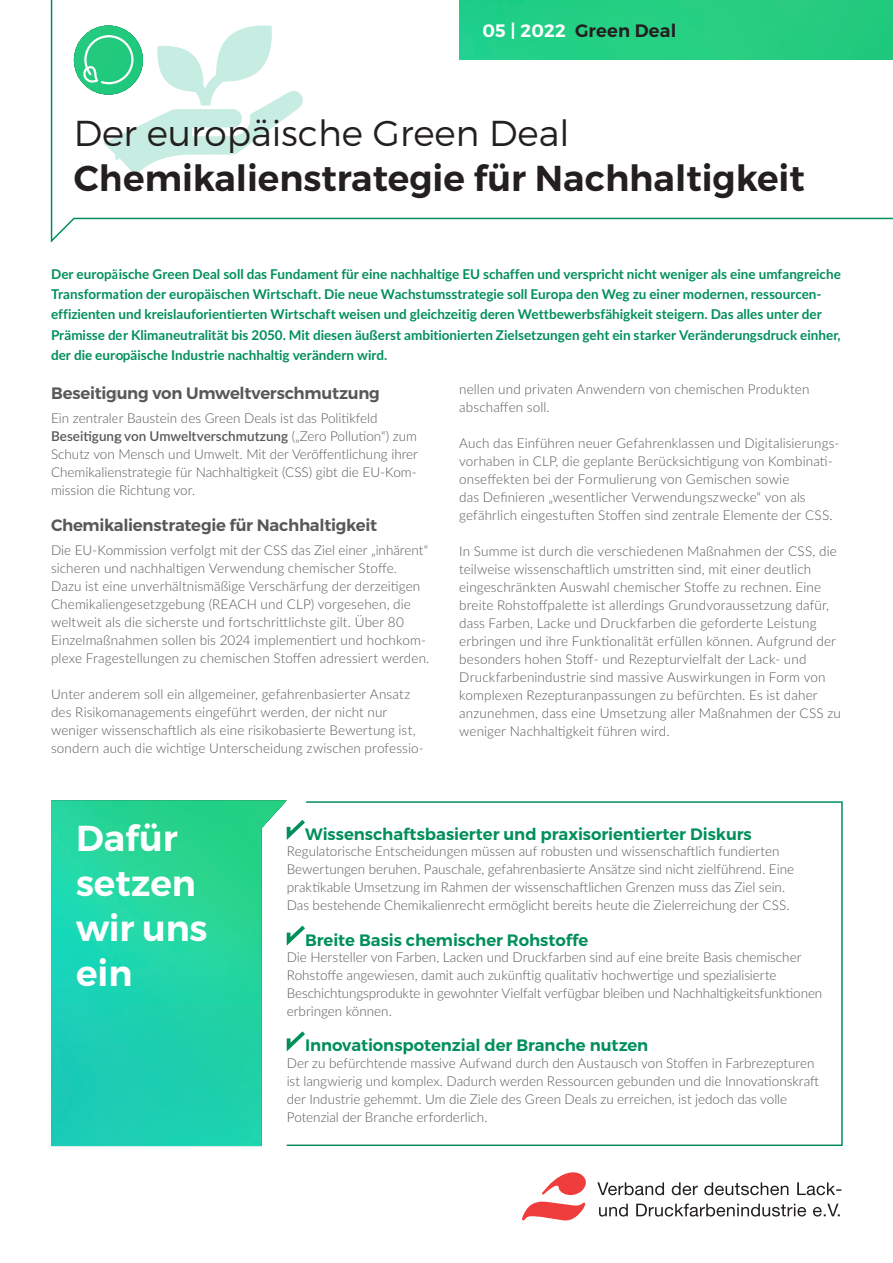
<style>
.page{position:relative;width:893px;height:1263px;background:#fff}
.page>*{position:absolute;margin:0;border:0;box-sizing:border-box;transform-origin:0 0}
.t1{font:36px "Trueno S Bd";color:#231f20}
.t2{font:36px "Trueno Lt";color:#231f20}
.t3{font:36px/45px "Trueno S Bd";color:#fff}
.t4{font:18px "Trueno S Bd";letter-spacing:.01em;color:#231f20}
.t5{font:16.5px "Trueno S Bd";letter-spacing:-.005em;color:#018f5a}
.t6{font:16.5px "Trueno S Bd";letter-spacing:-.015em;color:#57585a}
.t7{font:300 13.5px/18px "Lato";letter-spacing:.005em;color:#57585a}
.t8{font:700 13.5px/20.2px "Lato";color:#018f5a}
.s1{color:#fff}
.s2{font-weight:600}
</style>
<div class="page">
<svg style="left:50px;top:0;width:843px;height:243px"></svg>
<svg style="left:542px;top:1172px;width:44px;height:23px"></svg>
<svg style="left:522px;top:1202px;width:63px;height:18px"></svg>
<svg style="left:797px;top:1182px;width:44px;height:13px"></svg>
<svg style="left:599px;top:1203px;width:241px;height:13px"></svg>
<svg style="left:597px;top:1182px;width:191px;height:13px"></svg>
<svg style="left:51px;top:800px;width:234px;height:346px;background:#34d6ad"></svg>
<svg style="left:285px;top:800px;width:558px;height:347px"></svg>
<div style="left:459px;top:0;width:434px;height:60px;background:#24ce82"></div>
<svg style="left:74px;top:26px;width:6px;height:69px"></svg>
<svg style="left:80px;top:26px;width:224px;height:149px"></svg>
<h2 class="t4" style="left:482px;top:20px;width:195px"><span class="s1">05 | 2022</span> Green Deal</h2>
<h1 class="t2" style="left:74px;top:112px;width:497px">Der europäische Green Deal</h1>
<h1 class="t1" style="left:74px;top:156px;width:732px">Chemikalienstrategie für Nachhaltigkeit</h1>
<p class="t8" style="left:51px;top:263px;width:791px">Der europäische Green Deal soll das Fundament für eine nachhaltige EU schaffen und verspricht nicht weniger als eine umfangreiche Transformation der europäischen Wirtschaft. Die neue Wachstumsstrategie soll Europa den Weg zu einer modernen, ressourcen&shy;effizienten und kreislauforientierten Wirtschaft weisen und gleichzeitig deren Wettbewerbsfähigkeit steigern. Das alles unter der Prämisse der Klimaneutralität bis 2050. Mit diesen äußerst ambitionierten Zielsetzungen geht ein starker Veränderungsdruck einher, der die europäische Industrie nachhaltig verändern wird.</p>
<p class="t6" style="left:51px;top:383px;width:330px">Beseitigung von Umweltverschmutzung</p>
<p class="t7" style="left:51px;top:409px;width:368px">Ein zentraler Baustein des Green Deals ist das Politikfeld <span class="s2">Beseitigung von Umweltverschmutzung</span> („Zero Pollution“) zum Schutz von Mensch und Umwelt. Mit der Veröffentlichung ihrer Chemikalienstrategie für Nachhaltigkeit (CSS) gibt die EU-Kom&shy;mission die Richtung vor.</p>
<p class="t6" style="left:51px;top:515px;width:328px">Chemikalienstrategie für Nachhaltigkeit</p>
<p class="t7" style="left:51px;top:541px;width:380px">Die EU-Kommission verfolgt mit der CSS das Ziel einer „inhärent“ sicheren und nachhaltigen Verwendung chemischer Stoffe.<br>Dazu ist eine unverhältnismäßige Verschärfung der derzeitigen Chemikaliengesetzgebung (REACH und CLP) vorgesehen, die weltweit als die sicherste und fortschrittlichste gilt. Über 80<br>Einzelmaßnahmen sollen bis 2024 implementiert und hochkom&shy;plexe Fragestellungen zu chemischen Stoffen adressiert werden.</p>
<p class="t7" style="left:51px;top:685px;width:374px">Unter anderem soll ein allgemeiner, gefahrenbasierter Ansatz des Risikomanagements eingeführt werden, der nicht nur weniger wissenschaftlich als eine risikobasierte Bewertung ist, sondern auch die wichtige Unterscheidung zwischen professio-</p>
<p class="t7" style="left:459px;top:379px;width:352px">nellen und privaten Anwendern von chemischen Produkten abschaffen soll.</p>
<p class="t7" style="left:459px;top:433px;width:382px">Auch das Einführen neuer Gefahrenklassen und Digitalisierungs&shy;vorhaben in CLP, die geplante Berücksichtigung von Kombinati&shy;onseffekten bei der Formulierung von Gemischen sowie<br>das Definieren „wesentlicher Verwendungszwecke“ von als gefährlich eingestuften Stoffen sind zentrale Elemente der CSS.</p>
<p class="t7" style="left:459px;top:541px;width:383px">In Summe ist durch die verschiedenen Maßnahmen der CSS, die teilweise wissenschaftlich umstritten sind, mit einer deutlich eingeschränkten Auswahl chemischer Stoffe zu rechnen. Eine breite Rohstoffpalette ist allerdings Grundvoraussetzung dafür, dass Farben, Lacke und Druckfarben die geforderte Leistung erbringen und ihre Funktionalität erfüllen können. Aufgrund der besonders hohen Stoff- und Rezepturvielfalt der Lack- und Druckfarbenindustrie sind massive Auswirkungen in Form von komplexen Rezepturanpassungen zu befürchten. Es ist daher anzunehmen, dass eine Umsetzung aller Maßnahmen der CSS zu weniger Nachhaltigkeit führen wird.</p>
<h1 class="t3" style="left:76px;top:816px;width:133px">Dafür setzen wir uns ein</h1>
<p class="t5" style="left:305px;top:824px;width:448px">Wissenschaftsbasierter und praxisorientierter Diskurs</p>
<p class="t7" style="left:287px;top:842px;width:509px">Regulatorische Entscheidungen müssen auf robusten und wissenschaftlich fundierten Bewertungen beruhen. Pauschale, gefahrenbasierte Ansätze sind nicht zielführend. Eine praktikable Umsetzung im Rahmen der wissenschaftlichen Grenzen muss das Ziel sein.<br>Das bestehende Chemikalienrecht ermöglicht bereits heute die Zielerreichung der CSS.</p>
<p class="t5" style="left:305px;top:930px;width:285px">Breite Basis chemischer Rohstoffe</p>
<p class="t7" style="left:287px;top:948px;width:537px">Die Hersteller von Farben, Lacken und Druckfarben sind auf eine breite Basis chemischer Rohstoffe angewiesen, damit auch zukünftig qualitativ hochwertige und spezialisierte Beschichtungsprodukte in gewohnter Vielfalt verfügbar bleiben und Nachhaltigkeitsfunktionen erbringen können.</p>
<p class="t5" style="left:305px;top:1035px;width:345px">Innovationspotenzial der Branche nutzen</p>
<p class="t7" style="left:287px;top:1054px;width:534px">Der zu befürchtende massive Aufwand durch den Austausch von Stoffen in Farbrezepturen ist langwierig und komplex. Dadurch werden Ressourcen gebunden und die Innovationskraft der Industrie gehemmt. Um die Ziele des Green Deals zu erreichen, ist jedoch das volle Potenzial der Branche erforderlich.</p>
</div>
